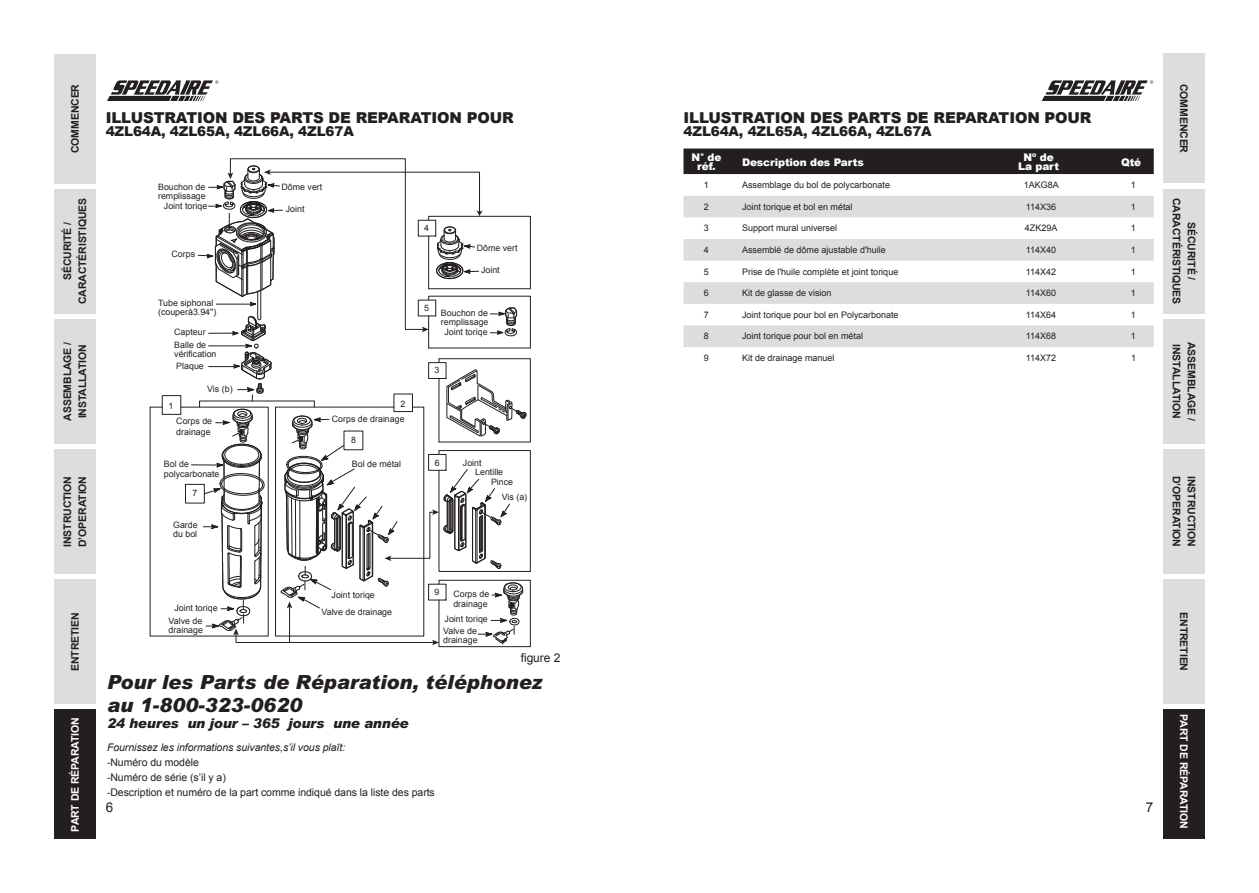
<style>
.page{position:relative;width:1259px;height:893px;background:#fff}
.page>*{position:absolute;margin:0;border:0;box-sizing:border-box;transform-origin:0 0}
.t1{font:italic 900 19.5px/22.5px "Arial MT Std";color:#231f20}
.t2{font:900 15px "Arial";letter-spacing:-.01em;color:#231f20}
.t3{font:900 13.5px "Arial";letter-spacing:-.01em;color:#231f20}
.t4{font:italic 900 13.5px "Arial MT Std";letter-spacing:-.01em;color:#231f20}
.t5{font:13.5px "Arial";color:#231f20}
.t6{font:12px "Arial";letter-spacing:-.005em;color:#231f20}
.t7{font:700 10.5px/15px "Arial";letter-spacing:-.01em;color:#231f20}
.t8{font:10.5px/15px "Arial";letter-spacing:-.005em;color:#231f20}
.t9{font:italic 10.5px "Arial";letter-spacing:-.005em;color:#231f20}
.t10{font:900 10.5px/9px "Arial";letter-spacing:-.01em;color:#fff;text-align:center}
.t11{font:700 10.5px "Arial";color:#fff}
.t12{font:9px "Arial";color:#231f20}
.t13{font:8.85px/9.1px "Arial";color:#231f20}
</style>
<div class="page">
<svg style="left:107px;top:80px;width:111px;height:20px"></svg>
<svg style="left:1042px;top:80px;width:111px;height:20px"></svg>
<svg style="left:149px;top:158px;width:382px;height:489px"></svg>
<div style="left:54px;top:54px;width:42px;height:129px;background:#dcdddf"></div>
<div style="left:54px;top:189px;width:42px;height:124px;background:#dcddde"></div>
<div style="left:54px;top:319px;width:42px;height:124px;background:#dcddde"></div>
<div style="left:54px;top:449px;width:42px;height:124px;background:#dcdddf"></div>
<div style="left:54px;top:580px;width:42px;height:124px;background:#dcdddf"></div>
<div style="left:54px;top:710px;width:42px;height:129px;background:#231f20"></div>
<div style="left:1163px;top:54px;width:42px;height:129px;background:#dcddde"></div>
<div style="left:1163px;top:189px;width:42px;height:124px;background:#dcddde"></div>
<div style="left:1163px;top:319px;width:42px;height:124px;background:#dcdddf"></div>
<div style="left:1163px;top:449px;width:42px;height:124px;background:#dcddde"></div>
<div style="left:1163px;top:580px;width:42px;height:124px;background:#dcddde"></div>
<div style="left:1163px;top:710px;width:42px;height:129px;background:#231f20"></div>
<div style="left:683px;top:148px;width:470px;height:26px;background:#231f20"></div>
<svg style="left:683px;top:174px;width:470px;height:1px"></svg>
<svg style="left:683px;top:196px;width:470px;height:151px;fill:#dcddde"></svg>
<p class="t7" style="left:68px;top:153px;width:71px;rotate:-90deg">COMMENCER</p>
<p class="t7" style="left:60px;top:304px;width:107px;text-align:center;rotate:-90deg">SÉCURITÉ /<br>Caractéristiques</p>
<p class="t7" style="left:60px;top:421px;width:80px;rotate:-90deg">ASSEMBLAGE /<br>INSTALLATION</p>
<p class="t7" style="left:60px;top:547px;width:73px;rotate:-90deg">INSTRUCTION<br>D’OPERATION</p>
<p class="t7" style="left:68px;top:671px;width:60px;rotate:-90deg">ENTRETIEN</p>
<p class="t11" style="left:68px;top:831px;width:114px;rotate:-90deg">Partderéparation</p>
<h2 class="t2" style="left:106px;top:107px;width:409px">ILLUSTRATION DES PARTS DE REPARATION POUR</h2>
<h3 class="t3" style="left:106px;top:122px;width:250px">4ZL64A, 4ZL65A, 4ZL66A, 4ZL67A</h3>
<p class="t13" style="left:158px;top:182px;width:49px">Bouchon de remplissage</p>
<p class="t13" style="left:164px;top:202px;width:45px">Joint toriqe</p>
<p class="t13" style="left:171px;top:250px;width:25px">Corps</p>
<p class="t13" style="left:158px;top:298px;width:60px">Tube siphonal (couperà3.94")</p>
<p class="t13" style="left:174px;top:326px;width:33px;line-height:12.6px">Capteur<br>Balle de</p>
<p class="t13" style="left:174px;top:348px;width:44px;line-height:12.3px">vérification<br>Plaque</p>
<p class="t13" style="left:207px;top:385px;width:27px">Vis (b)</p>
<p class="t13" style="left:281px;top:182px;width:42px">Dôme vert</p>
<p class="t13" style="left:286px;top:205px;width:20px">Joint</p>
<p class="t13" style="left:169px;top:401px;width:6px">1</p>
<p class="t13" style="left:400px;top:399px;width:6px">2</p>
<p class="t13" style="left:176px;top:416px;width:37px;line-height:10.1px">Corps de drainage</p>
<p class="t13" style="left:332px;top:415px;width:74px">Corps de drainage</p>
<p class="t13" style="left:351px;top:436px;width:6px">8</p>
<p class="t13" style="left:164px;top:459px;width:57px;line-height:10.1px">Bol de polycarbonate</p>
<p class="t13" style="left:352px;top:459px;width:51px">Bol de métal</p>
<p class="t13" style="left:193px;top:489px;width:6px">7</p>
<p class="t13" style="left:173px;top:520px;width:26px">Garde du bol</p>
<p class="t13" style="left:424px;top:223px;width:6px">4</p>
<p class="t13" style="left:424px;top:303px;width:6px">5</p>
<p class="t13" style="left:477px;top:243px;width:42px">Dôme vert</p>
<p class="t13" style="left:481px;top:266px;width:20px">Joint</p>
<p class="t13" style="left:441px;top:308px;width:49px">Bouchon de remplissage</p>
<p class="t13" style="left:444px;top:327px;width:45px">Joint toriqe</p>
<p class="t13" style="left:434px;top:366px;width:6px">3</p>
<p class="t13" style="left:435px;top:458px;width:6px">6</p>
<p class="t13" style="left:463px;top:458px;width:20px">Joint</p>
<p class="t13" style="left:475px;top:468px;width:30px">Lentille</p>
<p class="t13" style="left:491px;top:478px;width:24px">Pince</p>
<p class="t13" style="left:502px;top:493px;width:27px">Vis (a)</p>
<p class="t13" style="left:174px;top:603px;width:45px">Joint toriqe</p>
<p class="t13" style="left:169px;top:616px;width:36px">Valve de drainage</p>
<p class="t13" style="left:331px;top:590px;width:45px">Joint toriqe</p>
<p class="t13" style="left:321px;top:607px;width:72px">Valve de drainage</p>
<p class="t13" style="left:434px;top:587px;width:6px">9</p>
<p class="t13" style="left:453px;top:589px;width:37px;line-height:10.1px">Corps de drainage</p>
<p class="t13" style="left:444px;top:615px;width:45px">Joint toriqe</p>
<p class="t13" style="left:443px;top:626px;width:36px">Valve de drainage</p>
<h3 class="t6" style="left:521px;top:650px;width:41px">figure 2</h3>
<h1 class="t1" style="left:107px;top:670px;width:437px">Pour les Parts de Réparation, téléphonez au 1-800-323-0620</h1>
<h3 class="t4" style="left:107px;top:715px;width:303px">24 heures un jour – 365 jours une année</h3>
<p class="t9" style="left:107px;top:740px;width:240px">Fournissez les informations suivantes,s’il vous plaît:</p>
<p class="t8" style="left:107px;top:754px;width:329px">-Numéro du modèle<br>-Numéro de série (s’il y a)<br>-Description et numéro de la part comme indiqué dans la liste des parts</p>
<h2 class="t2" style="left:683px;top:107px;width:409px">ILLUSTRATION DES PARTS DE REPARATION POUR</h2>
<h3 class="t3" style="left:683px;top:122px;width:250px">4ZL64A, 4ZL65A, 4ZL66A, 4ZL67A</h3>
<p class="t10" style="left:691px;top:153px;width:32px">N° de réf.</p>
<p class="t10" style="left:742px;top:157px;width:123px">Description des Parts</p>
<p class="t10" style="left:1018px;top:153px;width:42px">Nº de<br>La part</p>
<p class="t10" style="left:1121px;top:157px;width:22px">Qté</p>
<p class="t12" style="left:704px;top:179px;width:7px">1</p>
<p class="t12" style="left:742px;top:179px;width:150px">Assemblage du bol de polycarbonate</p>
<p class="t12" style="left:1023px;top:179px;width:37px">1AKG8A</p>
<p class="t12" style="left:1131px;top:179px;width:7px">1</p>
<p class="t12" style="left:704px;top:201px;width:7px">2</p>
<p class="t12" style="left:742px;top:201px;width:112px">Joint torique et bol en métal</p>
<p class="t12" style="left:1025px;top:201px;width:32px">114X36</p>
<p class="t12" style="left:1131px;top:201px;width:7px">1</p>
<p class="t12" style="left:704px;top:222px;width:7px">3</p>
<p class="t12" style="left:742px;top:222px;width:97px">Support mural universel</p>
<p class="t12" style="left:1025px;top:222px;width:34px">4ZK29A</p>
<p class="t12" style="left:1131px;top:222px;width:7px">1</p>
<p class="t12" style="left:704px;top:244px;width:7px">4</p>
<p class="t12" style="left:742px;top:244px;width:145px">Assemblé de dôme ajustable d'huile</p>
<p class="t12" style="left:1025px;top:244px;width:32px">114X40</p>
<p class="t12" style="left:1131px;top:244px;width:7px">1</p>
<p class="t12" style="left:704px;top:266px;width:7px">5</p>
<p class="t12" style="left:742px;top:266px;width:158px">Prise de l'huile complète et joint torique</p>
<p class="t12" style="left:1025px;top:266px;width:32px">114X42</p>
<p class="t12" style="left:1131px;top:266px;width:7px">1</p>
<p class="t12" style="left:704px;top:287px;width:7px">6</p>
<p class="t12" style="left:742px;top:287px;width:91px">Kit de glasse de vision</p>
<p class="t12" style="left:1025px;top:287px;width:32px">114X60</p>
<p class="t12" style="left:1131px;top:287px;width:7px">1</p>
<p class="t12" style="left:704px;top:309px;width:7px">7</p>
<p class="t12" style="left:742px;top:309px;width:158px">Joint torique pour bol en Polycarbonate</p>
<p class="t12" style="left:1025px;top:309px;width:32px">114X64</p>
<p class="t12" style="left:1131px;top:309px;width:7px">1</p>
<p class="t12" style="left:704px;top:330px;width:7px">8</p>
<p class="t12" style="left:742px;top:330px;width:123px">Joint torique pour bol en métal</p>
<p class="t12" style="left:1025px;top:330px;width:32px">114X68</p>
<p class="t12" style="left:1131px;top:330px;width:7px">1</p>
<p class="t12" style="left:704px;top:352px;width:7px">9</p>
<p class="t12" style="left:742px;top:352px;width:94px">Kit de drainage manuel</p>
<p class="t12" style="left:1025px;top:352px;width:32px">114X72</p>
<p class="t12" style="left:1131px;top:352px;width:7px">1</p>
<h3 class="t5" style="left:106px;top:799px;width:9px">6</h3>
<h3 class="t5" style="left:1145px;top:799px;width:9px">7</h3>
<p class="t7" style="left:1191px;top:84px;width:71px;rotate:90deg">COMMENCER</p>
<p class="t7" style="left:1198px;top:198px;width:107px;text-align:center;rotate:90deg">SÉCURITÉ /<br>Caractéristiques</p>
<p class="t7" style="left:1198px;top:342px;width:80px;rotate:90deg">ASSEMBLAGE /<br>INSTALLATION</p>
<p class="t7" style="left:1183px;top:476px;width:73px;rotate:90deg">D’OPERATION</p>
<p class="t7" style="left:1198px;top:476px;width:72px;rotate:90deg">INSTRUCTION</p>
<p class="t7" style="left:1191px;top:612px;width:60px;rotate:90deg">ENTRETIEN</p>
<p class="t11" style="left:1191px;top:714px;width:114px;rotate:90deg">Partderéparation</p>
</div>
